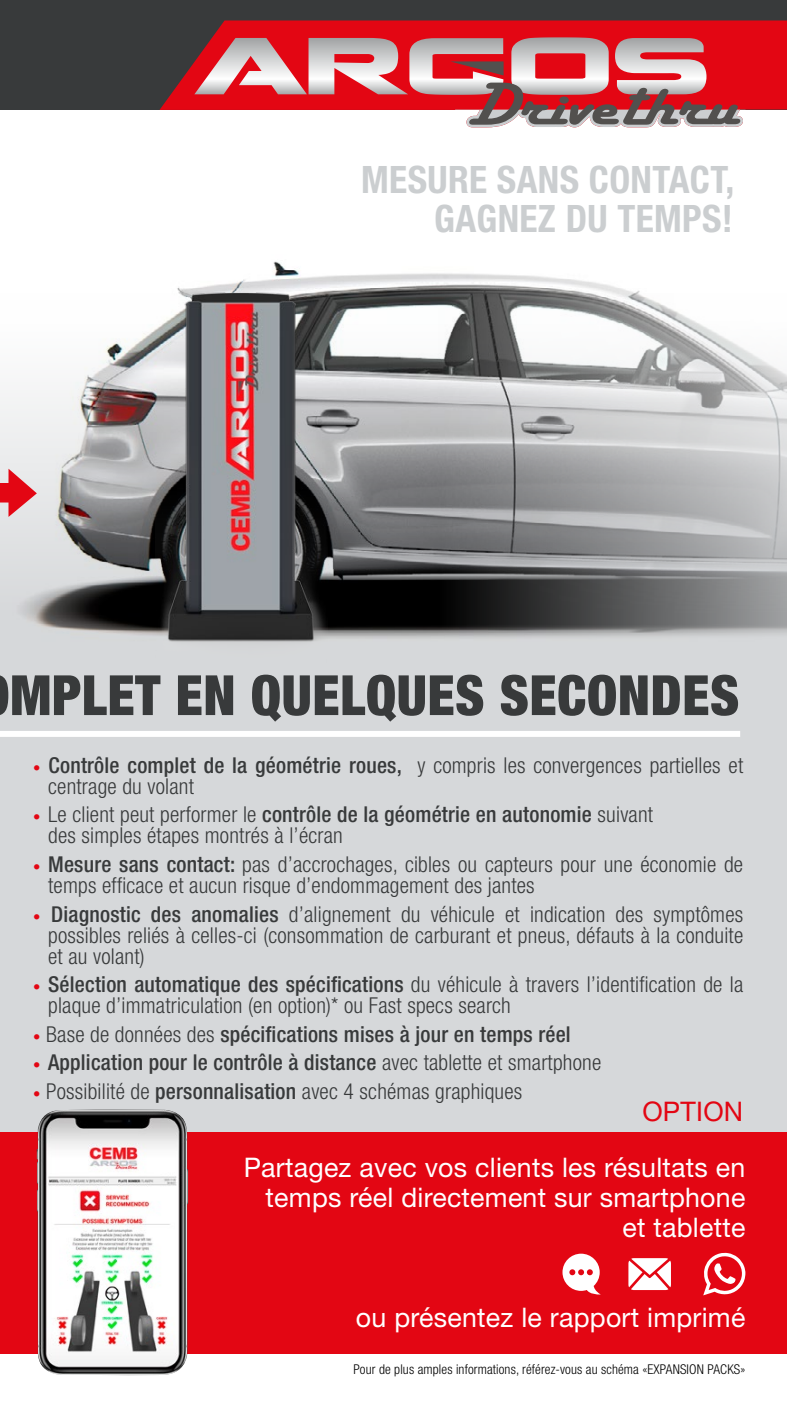
<style>
.page{position:relative;width:787px;height:1404px;background:#fff}
.page>*{position:absolute;margin:0;border:0;box-sizing:border-box;transform-origin:0 0}
.t1{font:900 condensed 55.5px "Helvetica Neue LT Std";letter-spacing:.01em;color:#383a3b}
.t2{font:700 condensed 37.8px/39.2px "Helvetica Neue LT Std";letter-spacing:.01em;color:#cbced0;text-align:right}
.t3{font:27px/30px "Helvetica Neue LT Std";letter-spacing:.01em;color:#fff;text-align:right}
.t4{font:27px "Helvetica Neue LT Std";letter-spacing:.01em;color:#e30613}
.t5{font:300 condensed 21.9px/21px "Helvetica Neue LT Std";letter-spacing:.01em;color:#383a3b}
.t6{font:500 condensed 21.9px/28.5px "Helvetica Neue LT Std";letter-spacing:.01em;color:#383a3b}
.t7{font:300 condensed 13.5px "Helvetica Neue LT Std";letter-spacing:.01em;color:#000}
.s1{font-weight:900;font-stretch:normal;color:#e30613}
.s2{font-weight:500}
.s3{font-weight:300}
</style>
<div class="page">
<div style="left:0;top:293px;width:787px;height:454px;background:#d6d8da"></div>
<div style="left:0;top:736px;width:787px;height:395px;background:#d6d8da"></div>
<img style="left:0;top:261px;width:787px;height:378px">
<div style="left:0;top:730px;width:740px;height:6px;background:#fff"></div>
<div style="left:0;top:1131px;width:787px;height:222px;background:#e30613"></div>
<img style="left:37px;top:1109px;width:152px;height:266px">
<img style="left:155px;top:273px;width:173px;height:369px">
<svg style="left:0;top:468px;width:37px;height:49px"></svg>
<div style="left:0;top:0;width:787px;height:110px;background:#383a3b"></div>
<svg style="left:159px;top:20px;width:628px;height:90px;fill:#e30613"></svg>
<svg style="left:194px;top:37px;width:551px;height:90px;background:#d0787e"></svg>
<svg style="left:562px;top:1253px;width:38px;height:41px"></svg>
<svg style="left:628px;top:1258px;width:43px;height:31px"></svg>
<svg style="left:703px;top:1252px;width:42px;height:43px"></svg>
<h2 class="t2" style="left:361px;top:159px;width:374px">MESURE SANS CONTACT,<br>GAGNEZ DU TEMPS!</h2>
<h1 class="t1" style="left:10px;top:661px;width:730px">MPLET EN QUELQUES SECONDES</h1>
<p class="t5" style="left:48px;top:754px;width:696px;text-indent:-15px"><span class="s1">·</span> <span class="s2">Contrôle complet de la géométrie roues,</span> y compris les convergences partielles et centrage du volant</p>
<p class="t5" style="left:48px;top:804px;width:606px;text-indent:-15px"><span class="s1">·</span> Le client peut performer le <span class="s2">contrôle de la géométrie en autonomie</span> suivant des simples étapes montrés à l’écran</p>
<p class="t5" style="left:48px;top:853px;width:696px;text-indent:-15px"><span class="s1">·</span> <span class="s2">Mesure sans contact:</span> pas d’accrochages, cibles ou capteurs pour une économie de temps efficace et aucun risque d’endommagement des jantes</p>
<p class="t5" style="left:48px;top:903px;width:696px;text-align:justify;text-indent:-15px"><span class="s1">·</span> <span class="s2">Diagnostic des anomalies</span> d’alignement du véhicule et indication des symptômes possibles reliés à celles-ci (consommation de carburant et pneus, défauts à la conduite et au volant)</p>
<p class="t5" style="left:48px;top:973px;width:696px;text-indent:-15px"><span class="s1">·</span> <span class="s2">Sélection automatique des spécifications</span> du véhicule à travers l’identification de la plaque d’immatriculation (en option)* ou Fast specs search</p>
<p class="t6" style="left:33px;top:1019px;width:569px"><span class="s1">·</span> <span class="s3">Base de données des</span> spécifications mises à jour en temps réel<br><span class="s1">·</span> Application pour le contrôle à distance <span class="s3">avec tablette et smartphone </span><span class="s1">·</span> <span class="s3">Possibilité de</span> personnalisation <span class="s3">avec 4 schémas graphiques</span></p>
<p class="t4" style="left:642px;top:1095px;width:102px">OPTION</p>
<p class="t3" style="left:244px;top:1152px;width:503px">Partagez avec vos clients les résultats en temps réel directement sur smartphone et tablette</p>
<p class="t3" style="left:356px;top:1302px;width:391px">ou présentez le rapport imprimé</p>
<p class="t7" style="left:353px;top:1361px;width:393px">Pour de plus amples informations, référez-vous au schéma «EXPANSION PACKS»</p>
</div>
